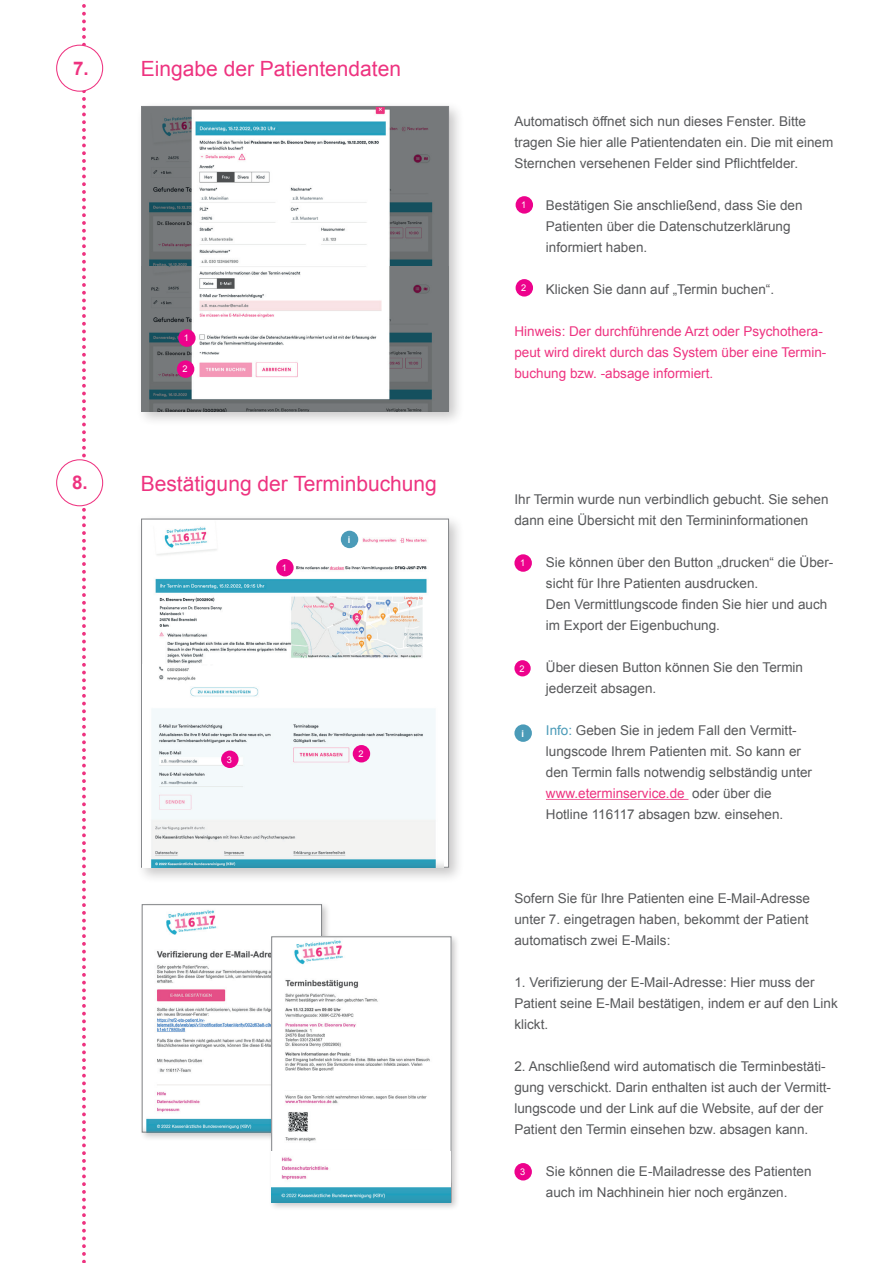
<style>
.page{position:relative;width:893px;height:1263px;background:#fff}
.page>*{position:absolute;margin:0;border:0;box-sizing:border-box;transform-origin:0 0}
.t1{font:21px "Arial";color:#ee3380}
.t2{font:700 18.75px "Arial";color:#ee3380}
.t3{font:13.5px/21px "Arial";color:#57585a}
.t4{font:13.5px/21px "Arial";color:#ee3380}
.t5{font:9.3px "Arial";color:#fff}
.t6{font:700 9.3px "Arial";color:#fff}
.s1{color:#4b9bb8}
.s2{color:#ee3380}
</style>
<div class="page">
<div style="left:136px;top:513px;width:329px;height:370px;background:#231f20;opacity:.25"></div>
<img style="left:143px;top:521px;width:304px;height:184px">
<svg style="left:82px;top:4px;width:4px;height:1259px"></svg>
<hr style="left:546px;top:799px;width:142px;height:1px;background:#f05e98">
<div style="left:516px;top:196px;width:17px;height:18px;background:#ed028c;border-radius:50%"></div>
<div style="left:136px;top:101px;width:329px;height:325px;background:#231f20;opacity:.25"></div>
<img style="left:143px;top:108px;width:304px;height:159px">
<div style="left:57px;top:45px;width:46px;height:46px;background:#fff;border-radius:50%"></div>
<div style="left:56px;top:45px;width:47px;height:47px;border:1px solid #ee3380;border-radius:50%"></div>
<div style="left:516px;top:279px;width:17px;height:18px;background:#ed028c;border-radius:50%"></div>
<div style="left:57px;top:460px;width:46px;height:46px;background:#fff;border-radius:50%"></div>
<div style="left:56px;top:459px;width:47px;height:47px;border:1px solid #ee3380;border-radius:50%"></div>
<div style="left:276px;top:559px;width:18px;height:17px;background:#ed028c;border-radius:50%"></div>
<div style="left:341px;top:531px;width:17px;height:17px;background:#4b9bb8;border-radius:50%"></div>
<div style="left:514px;top:554px;width:18px;height:18px;background:#ed028c;border-radius:50%"></div>
<div style="left:514px;top:724px;width:18px;height:18px;background:#4b9bb8;border-radius:50%"></div>
<img style="left:141px;top:267px;width:308px;height:144px">
<div style="left:177px;top:360px;width:17px;height:18px;background:#ed028c;border-radius:50%"></div>
<div style="left:178px;top:329px;width:18px;height:18px;background:#ed028c;border-radius:50%"></div>
<img style="left:143px;top:665px;width:300px;height:202px">
<div style="left:353px;top:745px;width:17px;height:17px;background:#ed028c;border-radius:50%"></div>
<div style="left:221px;top:750px;width:18px;height:18px;background:#ed028c;border-radius:50%"></div>
<div style="left:514px;top:1163px;width:18px;height:17px;background:#ed028c;border-radius:50%"></div>
<div style="left:514px;top:660px;width:17px;height:16px;background:#ed028c;border-radius:50%"></div>
<div style="left:139px;top:901px;width:192px;height:241px;background:#231f20;opacity:.25"></div>
<img style="left:144px;top:906px;width:176px;height:224px">
<div style="left:142px;top:904px;width:180px;height:228px;border:1px solid #808285"></div>
<div style="left:268px;top:933px;width:193px;height:278px;background:#231f20;opacity:.25"></div>
<img style="left:274px;top:939px;width:175px;height:213px">
<img style="left:272px;top:1152px;width:178px;height:50px">
<div style="left:284px;top:1071px;width:135px;height:19px;background:#fff"></div>
<div style="left:334px;top:1066px;width:96px;height:16px;background:#fff"></div>
<h2 class="t2" style="left:73px;top:56px;width:17px">7.</h2>
<h1 class="t1" style="left:141px;top:55px;width:262px">Eingabe der Patientendaten</h1>
<p class="t5" style="left:184px;top:332px;width:7px">1</p>
<p class="t5" style="left:183px;top:363px;width:7px">2</p>
<h2 class="t2" style="left:72px;top:470px;width:17px">8.</h2>
<h1 class="t1" style="left:141px;top:469px;width:298px">Bestätigung der Terminbuchung</h1>
<p class="t5" style="left:282px;top:562px;width:7px">1</p>
<p class="t6" style="left:348px;top:533px;width:4px">i</p>
<p class="t5" style="left:227px;top:753px;width:7px">3</p>
<p class="t5" style="left:358px;top:748px;width:7px">2</p>
<p class="t3" style="left:514px;top:111px;width:320px">Automatisch öffnet sich nun dieses Fenster. Bitte tragen Sie hier alle Patientendaten ein. Die mit einem<br>Sternchen versehenen Felder sind Pflichtfelder.</p>
<p class="t3" style="left:546px;top:195px;width:258px">Bestätigen Sie anschließend, dass Sie den<br>Patienten über die Datenschutzerklärung informiert haben.</p>
<p class="t3" style="left:546px;top:279px;width:230px">Klicken Sie dann auf „Termin buchen“.</p>
<p class="t4" style="left:514px;top:321px;width:313px">Hinweis: Der durchführende Arzt oder Psychothera&shy;peut wird direkt durch das System über eine Termin&shy;buchung bzw. -absage informiert.</p>
<p class="t5" style="left:521px;top:199px;width:7px">1</p>
<p class="t5" style="left:521px;top:282px;width:7px">2</p>
<p class="t3" style="left:514px;top:489px;width:316px">Ihr Termin wurde nun verbindlich gebucht. Sie sehen dann eine Übersicht mit den Termininformationen</p>
<p class="t3" style="left:546px;top:552px;width:289px">Sie können über den Button „drucken“ die Über&shy;sicht für Ihre Patienten ausdrucken.<br>Den Vermittlungscode finden Sie hier und auch im Export der Eigenbuchung.</p>
<p class="t3" style="left:546px;top:657px;width:259px">Über diesen Button können Sie den Termin jederzeit absagen.</p>
<p class="t3" style="left:546px;top:720px;width:268px"><span class="s1">Info:</span> Geben Sie in jedem Fall den Vermitt&shy;lungscode Ihrem Patienten mit. So kann er den Termin falls notwendig selbständig unter <span class="s2">www.eterminservice.de</span> oder über die Hotline 116117 absagen bzw. einsehen.</p>
<p class="t5" style="left:520px;top:557px;width:7px">1</p>
<p class="t5" style="left:519px;top:662px;width:7px">2</p>
<p class="t6" style="left:521px;top:727px;width:4px">i</p>
<p class="t3" style="left:514px;top:888px;width:297px;text-align:justify">Sofern Sie für Ihre Patienten eine E-Mail-Adresse unter 7. eingetragen haben, bekommt der Patient automatisch zwei E-Mails:</p>
<p class="t3" style="left:514px;top:972px;width:325px">1. Verifizierung der E-Mail-Adresse: Hier muss der<br>Patient seine E-Mail bestätigen, indem er auf den Link klickt.</p>
<p class="t3" style="left:514px;top:1056px;width:318px">2. Anschließend wird automatisch die Terminbestäti&shy;gung verschickt. Darin enthalten ist auch der Vermitt&shy;lungscode und der Link auf die Website, auf der der Patient den Termin einsehen bzw. absagen kann.</p>
<p class="t3" style="left:546px;top:1161px;width:267px">Sie können die E-Mailadresse des Patienten auch im Nachhinein hier noch ergänzen.</p>
<p class="t5" style="left:520px;top:1166px;width:7px">3</p>
</div>
